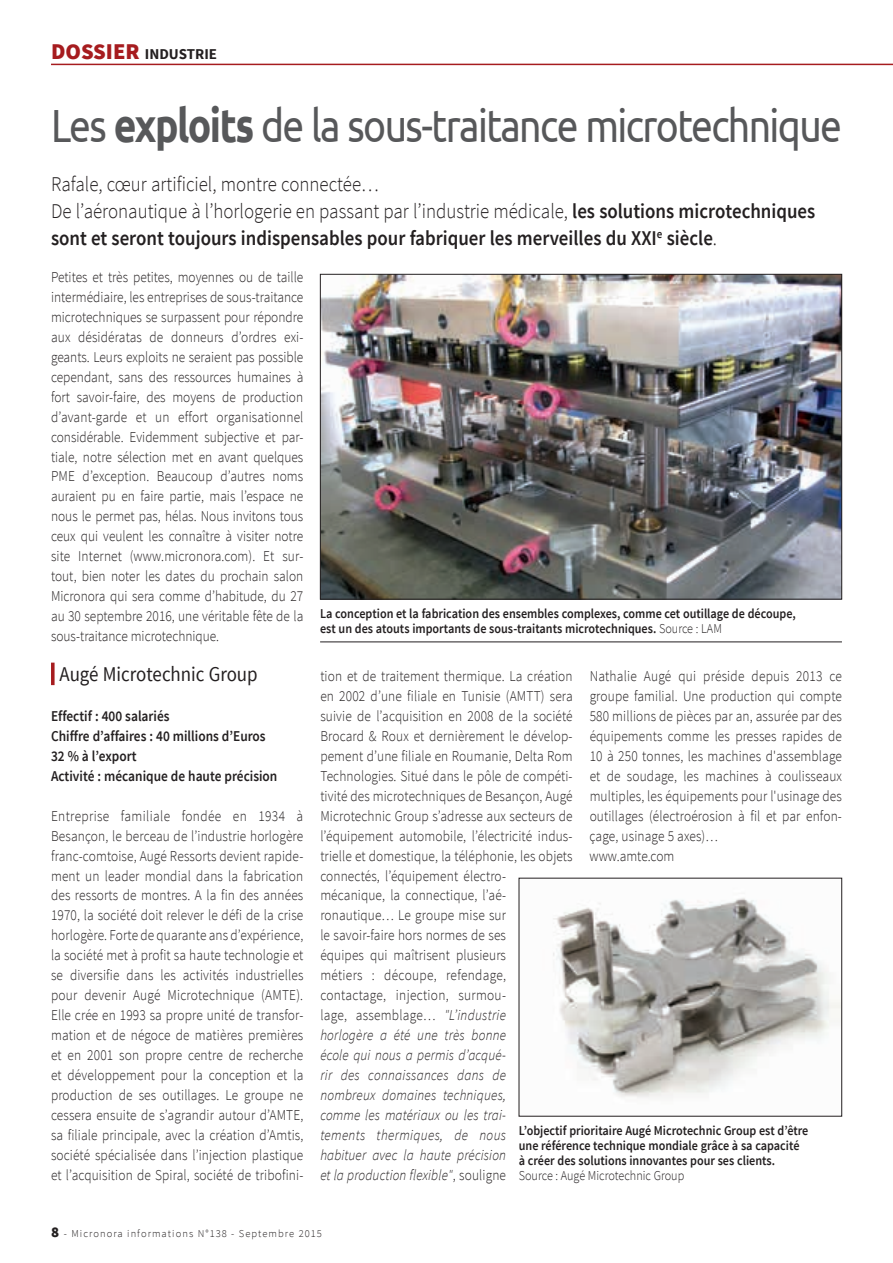
<style>
.page{position:relative;width:893px;height:1263px;background:#fff}
.page>*{position:absolute;margin:0;border:0;box-sizing:border-box;transform-origin:0 0}
.t1{font:46.5px "Ubuntu";letter-spacing:-.04em;color:#57585a;scale:.84 1}
.t2{font:300 21px/27px "Source Sans Pro";color:#231f20;scale:.9 1}
.t3{font:21px "Source Sans Pro";color:#231f20;scale:.9 1}
.t4{font:300 15px/20px "Source Sans Pro";letter-spacing:.01em;color:#231f20;text-align:justify;scale:.89 1}
.t5{font:600 15px/20px "Source Sans Pro";color:#231f20;scale:.89 1}
.t6{font:700 15px "Source Sans Pro";color:#231f20}
.t7{font:600 13.5px/15px "Source Sans Pro";color:#231f20;scale:.9 1}
.t8{font:300 13.5px "Source Sans Pro";color:#231f20;scale:.9 1}
.t9{font:300 10.5px "Source Sans Pro";letter-spacing:.1em;color:#231f20}
.s1{font-weight:900;font-size:22.5px;color:#a61c1f}
.s2{font-weight:700}
.s3{font-weight:600}
.s4{font-weight:300}
.s5{font-style:italic}
.s6{font-weight:900;font-size:15px}
</style>
<div class="page">
<svg style="left:51px;top:663px;width:4px;height:22px"></svg>
<hr style="left:51px;top:64px;width:842px;height:1px;background:#a61c1f">
<hr style="left:320px;top:641px;width:522px;height:1px;background:#231f20">
<img style="left:322px;top:276px;width:518px;height:321px">
<img style="left:553px;top:898px;width:287px;height:200px">
<p class="t6" style="left:51px;top:45px;width:168px"><span class="s1">DOSSIER</span> INDUSTRIE</p>
<h1 class="t1" style="left:51px;top:98px;width:943px">Les <span class="s2">exploits</span> de la sous-traitance microtechnique</h1>
<h2 class="t2" style="left:51px;top:170px;width:851px">Rafale, cœur artificiel, montre connectée…<br>De l’aéronautique à l’horlogerie en passant par l’industrie médicale, <span class="s3">les solutions microtechniques sont et seront toujours indispensables pour fabriquer les merveilles du XXI</span><sup>e</sup> <span class="s3">siècle</span>.</h2>
<p class="t4" style="left:51px;top:267px;width:285px">Petites et très petites, moyennes ou de taille intermédiaire, les entreprises de sous-traitance microtechniques se surpassent pour répondre aux désidératas de donneurs d’ordres exi&shy;geants. Leurs exploits ne seraient pas possible cependant, sans des ressources humaines à fort savoir-faire, des moyens de production d’avant-garde et un effort organisationnel considérable. Evidemment subjective et par&shy;tiale, notre sélection met en avant quelques PME d’exception. Beaucoup d’autres noms auraient pu en faire partie, mais l’espace ne nous le permet pas, hélas. Nous invitons tous ceux qui veulent les connaître à visiter notre site Internet (www.micronora.com). Et sur&shy;tout, bien noter les dates du prochain salon Micronora qui sera comme d’habitude, du 27 au 30 septembre 2016, une véritable fête de la sous-traitance microtechnique.</p>
<h2 class="t3" style="left:60px;top:661px;width:222px">Augé Microtechnic Group</h2>
<p class="t5" style="left:51px;top:706px;width:256px">Effectif : 400 salariés<br>Chiffre d’affaires : 40 millions d’Euros<br>32 % à l’export<br>Activité : mécanique de haute précision</p>
<p class="t4" style="left:51px;top:806px;width:285px">Entreprise familiale fondée en 1934 à Besançon, le berceau de l’industrie horlogère franc-comtoise, Augé Ressorts devient rapide&shy;ment un leader mondial dans la fabrication des ressorts de montres. A la fin des années 1970, la société doit relever le défi de la crise horlogère. Forte de quarante ans d’expérience, la société met à profit sa haute technologie et se diversifie dans les activités industrielles pour devenir Augé Microtechnique (AMTE).<br>Elle crée en 1993 sa propre unité de transfor&shy;mation et de négoce de matières premières et en 2001 son propre centre de recherche et développement pour la conception et la production de ses outillages. Le groupe ne cessera ensuite de s’agrandir autour d’AMTE, sa filiale principale, avec la création d’Amtis, société spécialisée dans l’injection plastique et l’acquisition de Spiral, société de tribofini-</p>
<p class="t7" style="left:320px;top:606px;width:530px">La conception et la fabrication des ensembles complexes, comme cet outillage de découpe, est un des atouts importants de sous-traitants microtechniques. <span class="s4">Source : LAM</span></p>
<p class="t4" style="left:320px;top:666px;width:285px;text-align:left">tion et de traitement thermique. La création en 2002 d’une filiale en Tunisie (AMTT) sera suivie de l’acquisition en 2008 de la société Brocard &amp; Roux et dernièrement le dévelop&shy;pement d’une filiale en Roumanie, Delta Rom Technologies. Situé dans le pôle de compéti&shy;tivité des microtechniques de Besançon, Augé Microtechnic Group s’adresse aux secteurs de l’équipement automobile, l’électricité indus&shy;trielle et domestique, la téléphonie, les objets connectés, l’équipement électro&shy;mécanique, la connectique, l’aé&shy;ronautique… Le groupe mise sur<br>le savoir-faire hors normes de ses<br>équipes qui maîtrisent plusieurs<br>métiers : découpe, refendage, contactage, injection, surmou-<br>lage, assemblage… <span class="s5">"L’industrie<br>horlogère a été une très bonne<br>école qui nous a permis d’acqué-<br>rir des connaissances dans de<br>nombreux domaines techniques,<br>comme les matériaux ou les trai-<br>tements thermiques, de nous<br>habituer avec la haute précision<br>et la production flexible"</span>, souligne</p>
<p class="t4" style="left:590px;top:666px;width:285px;text-align:left">Nathalie Augé qui préside depuis 2013 ce groupe familial. Une production qui compte 580 millions de pièces par an, assurée par des équipements comme les presses rapides de 10 à 250 tonnes, les machines d'assemblage et de soudage, les machines à coulisseaux multiples, les équipements pour l'usinage des outillages (électroérosion à fil et par enfon&shy;çage, usinage 5 axes)…<br>www.amte.com</p>
<p class="t7" style="left:519px;top:1123px;width:323px">L’objectif prioritaire Augé Microtechnic Group est d’être une référence technique mondiale grâce à sa capacité à créer des solutions innovantes pour ses clients.</p>
<p class="t8" style="left:519px;top:1167px;width:185px">Source : Augé Microtechnic Group</p>
<p class="t9" style="left:51px;top:1227px;width:272px"><span class="s6">8</span> - Micronora informations N°138 - Septembre 2015</p>
</div>
